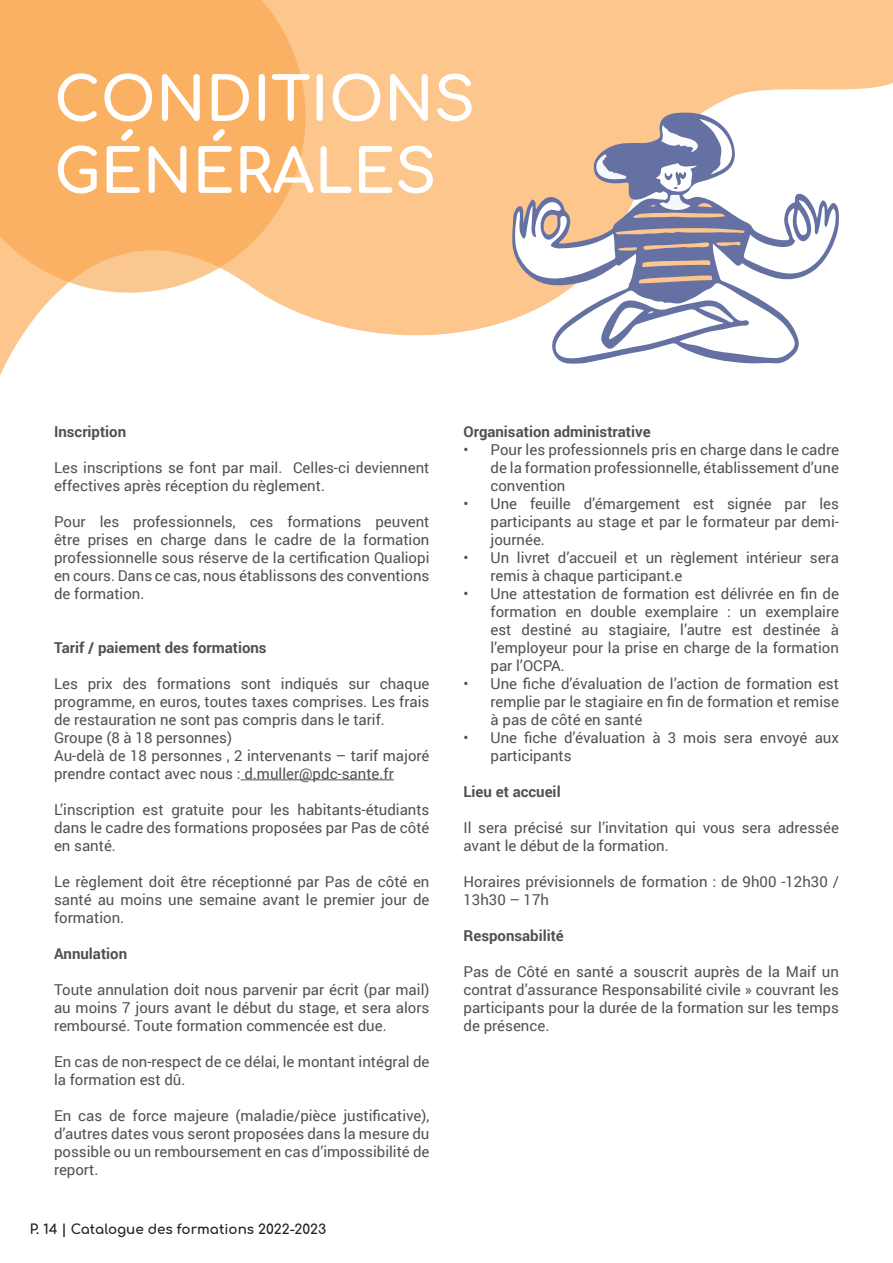
<style>
.page{position:relative;width:893px;height:1263px;background:#fff}
.page>*{position:absolute;margin:0;border:0;box-sizing:border-box;transform-origin:0 0}
.t1{font:700 60px "Comfortaa";color:#fff}
.t2{font:15px/18px "Roboto";color:#4f5252;text-align:justify}
.t3{font:700 15px "Roboto";color:#4f5252}
.t4{font:700 13.5px "Comfortaa";color:#231f20}
</style>
<div class="page">
<svg style="left:0;top:0;width:893px;height:376px;fill:#fcc68c"></svg>
<svg style="left:0;top:0;width:305px;height:293px;fill:#fab163"></svg>
<hr style="left:241px;top:779px;width:153px;height:1px;background:#4f5252">
<svg style="left:512px;top:112px;width:327px;height:252px"></svg>
<svg style="left:514px;top:119px;width:322px;height:240px"></svg>
<p class="t1" style="left:54px;top:44px;width:423px">CONDITIONS</p>
<p class="t1" style="left:54px;top:116px;width:384px">GÉNÉRALES</p>
<p class="t3" style="left:54px;top:421px;width:74px">Inscription</p>
<p class="t2" style="left:54px;top:458px;width:377px">Les inscriptions se font par mail. Celles-ci deviennent effectives après réception du règlement.</p>
<p class="t2" style="left:54px;top:512px;width:377px">Pour les professionnels, ces formations peuvent être prises en charge dans le cadre de la formation professionnelle sous réserve de la certification Qualiopi en cours. Dans ce cas, nous établissons des conventions de formation.</p>
<p class="t3" style="left:54px;top:637px;width:214px">Tarif / paiement des formations</p>
<p class="t2" style="left:54px;top:674px;width:377px">Les prix des formations sont indiqués sur chaque programme, en euros, toutes taxes comprises. Les frais de restauration ne sont pas compris dans le tarif.</p>
<p class="t2" style="left:54px;top:728px;width:180px">Groupe (8 à 18 personnes)</p>
<p class="t2" style="left:54px;top:746px;width:377px">Au-delà de 18 personnes , 2 intervenants – tarif majoré prendre contact avec nous : d.muller@pdc-sante.fr</p>
<p class="t2" style="left:54px;top:800px;width:377px">L’inscription est gratuite pour les habitants-étudiants dans le cadre des formations proposées par Pas de côté en santé.</p>
<p class="t2" style="left:54px;top:872px;width:377px">Le règlement doit être réceptionné par Pas de côté en santé au moins une semaine avant le premier jour de formation.</p>
<p class="t3" style="left:54px;top:943px;width:75px">Annulation</p>
<p class="t2" style="left:54px;top:980px;width:377px">Toute annulation doit nous parvenir par écrit (par mail) au moins 7 jours avant le début du stage, et sera alors remboursé. Toute formation commencée est due.</p>
<p class="t2" style="left:54px;top:1052px;width:377px">En cas de non-respect de ce délai, le montant intégral de la formation est dû.</p>
<p class="t2" style="left:54px;top:1106px;width:377px">En cas de force majeure (maladie/pièce justificative), d’autres dates vous seront proposées dans la mesure du possible ou un remboursement en cas d’impossibilité de report.</p>
<p class="t4" style="left:30px;top:1217px;width:298px">P. 14 | Catalogue des formations 2022-2023</p>
<p class="t3" style="left:463px;top:421px;width:189px">Organisation administrative</p>
<p class="t2" style="left:490px;top:440px;width:350px;text-indent:-27px">• Pour les professionnels pris en charge dans le cadre de la formation professionnelle, établissement d’une convention</p>
<p class="t2" style="left:490px;top:494px;width:350px;text-indent:-27px">• Une feuille d’émargement est signée par les participants au stage et par le formateur par demi&shy;journée.</p>
<p class="t2" style="left:490px;top:548px;width:350px;text-indent:-27px">• Un livret d’accueil et un règlement intérieur sera remis à chaque participant.e</p>
<p class="t2" style="left:490px;top:584px;width:350px;text-indent:-27px">• Une attestation de formation est délivrée en fin de formation en double exemplaire : un exemplaire est destiné au stagiaire, l’autre est destinée à l’employeur pour la prise en charge de la formation par l’OCPA.</p>
<p class="t2" style="left:490px;top:674px;width:350px;text-indent:-27px">• Une fiche d’évaluation de l’action de formation est remplie par le stagiaire en fin de formation et remise à pas de côté en santé</p>
<p class="t2" style="left:490px;top:728px;width:350px;text-indent:-27px">• Une fiche d’évaluation à 3 mois sera envoyé aux participants</p>
<p class="t3" style="left:463px;top:781px;width:99px">Lieu et accueil</p>
<p class="t2" style="left:463px;top:818px;width:377px">Il sera précisé sur l’invitation qui vous sera adressée avant le début de la formation.</p>
<p class="t2" style="left:463px;top:872px;width:377px">Horaires prévisionnels de formation : de 9h00 -12h30 /<br>13h30 – 17h</p>
<p class="t3" style="left:463px;top:925px;width:102px">Responsabilité</p>
<p class="t2" style="left:463px;top:962px;width:377px">Pas de Côté en santé a souscrit auprès de la Maif un contrat d’assurance Responsabilité civile » couvrant les participants pour la durée de la formation sur les temps de présence.</p>
</div>
